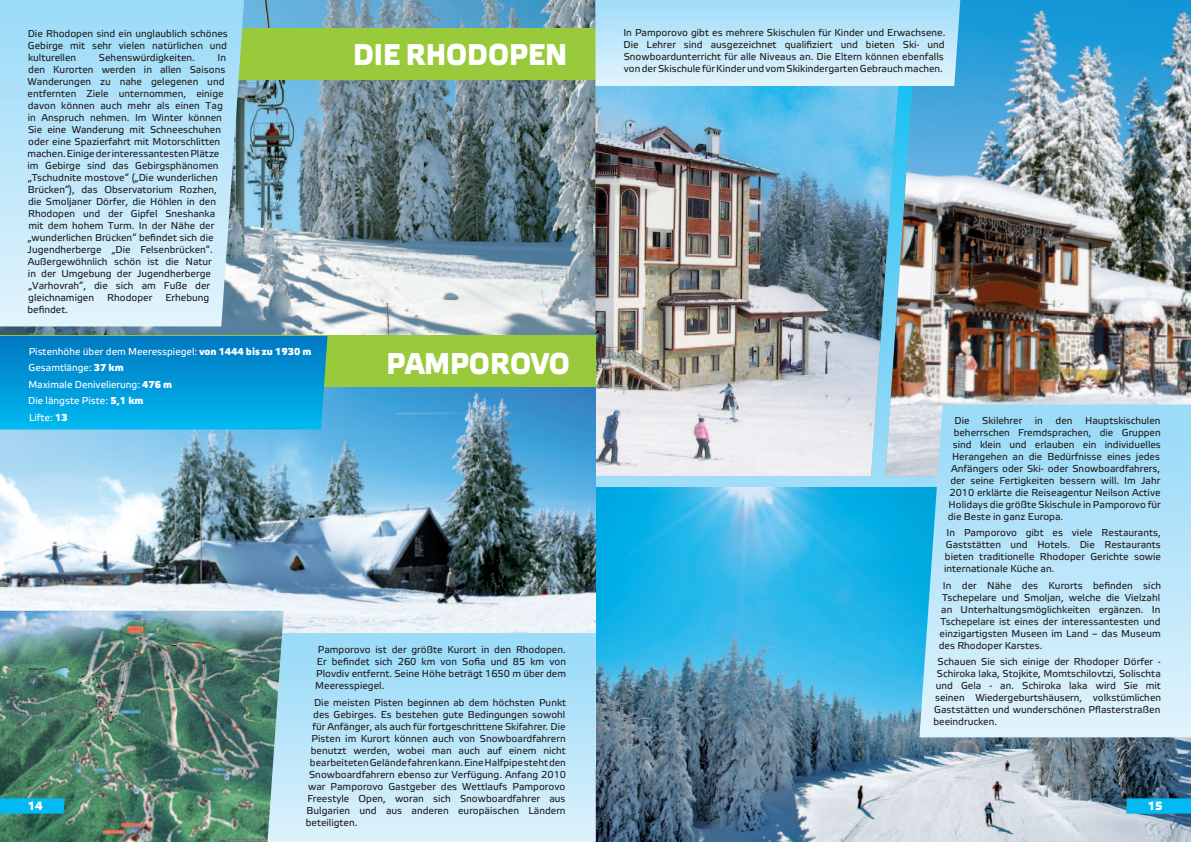
<style>
.page{position:relative;width:1191px;height:842px;background:#fff}
.page>*{position:absolute;margin:0;border:0;box-sizing:border-box;transform-origin:0 0}
.t1{font:500 30px "Etelka";color:#fff;scale:.9 1}
.t2{font:500 12px "Etelka";color:#fff}
.t3{font:10px/12px "Etelka Text";color:#231f20;text-align:justify}
.t4{font:10px/16.5px "Etelka Text";color:#fff}
.s1{font-family:"Etelka";font-weight:500}
</style>
<div class="page">
<img style="left:0;top:0;width:562px;height:336px">
<img style="left:595px;top:488px;width:596px;height:354px">
<img style="left:562px;top:0;width:33px;height:336px">
<img style="left:595px;top:86px;width:290px;height:390px">
<img style="left:885px;top:0;width:306px;height:476px">
<div style="left:0;top:29px;width:595px;height:51px;background:#99ca3b"></div>
<svg style="left:0;top:0;width:244px;height:326px;background:#b9e2f4"></svg>
<svg style="left:919px;top:404px;width:272px;height:333px;background:#b7e4f8"></svg>
<img style="left:0;top:387px;width:595px;height:246px">
<div style="left:0;top:336px;width:595px;height:51px;background:#99ca3b"></div>
<svg style="left:0;top:336px;width:327px;height:93px;background:#0097d7"></svg>
<svg style="left:595px;top:0;width:365px;height:86px;background:#bfe7f9"></svg>
<svg style="left:284px;top:633px;width:312px;height:209px;background:#b8e5f9"></svg>
<img style="left:0;top:611px;width:284px;height:231px">
<svg style="left:1126px;top:798px;width:65px;height:16px"></svg>
<svg style="left:0;top:798px;width:65px;height:16px"></svg>
<p class="t3" style="left:28px;top:27px;width:202px">Die Rhodopen sind ein unglaublich schönes Gebirge mit sehr vielen natürlichen und kulturellen</p>
<p class="t3" style="left:99px;top:51px;width:97px">Sehenswürdigkeiten.</p>
<p class="t3" style="left:27px;top:51px;width:200px;text-align:left;text-indent:190px">In den Kurorten werden in allen Saisons Wanderungen zu nahe gelegenen und entfernten Ziele unternommen, einige davon können auch mehr als einen Tag in Anspruch nehmen. Im Winter können Sie eine Wanderung mit Schneeschuhen oder eine Spazierfahrt mit Motorschlitten machen. Einige der interessantesten Plätze im Gebirge sind das Gebirgsphänomen „Tschudnite mostove“ („Die wunderlichen Brücken“), das Observatorium Rozhen, die Smoljaner Dörfer, die Höhlen in den Rhodopen und der Gipfel Sneshanka mit dem hohem Turm. In der Nähe der „wunderlichen Brücken“ befindet sich die Jugendherberge „Die Felsenbrücken“.<br>Außergewöhnlich schön ist die Natur<br>in der Umgebung der Jugendherberge „Varhovrah“, die sich am Fuße der gleichnamigen</p>
<p class="t3" style="left:107px;top:291px;width:47px">Rhodoper</p>
<p class="t3" style="left:165px;top:291px;width:45px">Erhebung</p>
<p class="t3" style="left:27px;top:303px;width:42px">befindet.</p>
<h1 class="t1" style="left:353px;top:36px;width:239px">DIE RHODOPEN</h1>
<p class="t3" style="left:623px;top:26px;width:324px;text-align:left">In Pamporovo gibt es mehrere Skischulen für Kinder und Erwachsene.<br>Die Lehrer sind ausgezeichnet qualifiziert und bieten Ski- und Snowboardunterricht für alle Niveaus an. Die Eltern können ebenfalls von der Skischule für Kinder und vom Skikindergarten Gebrauch machen.</p>
<p class="t4" style="left:28px;top:343px;width:285px">Pistenhöhe über dem Meeresspiegel: <span class="s1">von 1444 bis zu 1930 m<br></span>Gesamtlänge: <span class="s1">37 km<br></span>Maximale Denivelierung: <span class="s1">476 m<br></span>Die längste Piste: <span class="s1">5,1 km<br></span>Lifte: <span class="s1">13</span></p>
<h1 class="t1" style="left:386px;top:344px;width:205px">PAMPOROVO</h1>
<p class="t3" style="left:954px;top:414px;width:17px">Die</p>
<p class="t3" style="left:982px;top:414px;width:42px">Skilehrer</p>
<p class="t3" style="left:1035px;top:414px;width:10px">in</p>
<p class="t3" style="left:1055px;top:414px;width:18px">den</p>
<p class="t3" style="left:1085px;top:414px;width:77px">Hauptskischulen</p>
<p class="t3" style="left:953px;top:426px;width:208px">beherrschen Fremdsprachen, die Gruppen</p>
<p class="t3" style="left:953px;top:438px;width:210px">sind klein und erlauben ein individuelles</p>
<p class="t3" style="left:952px;top:450px;width:210px">Herangehen an die Bedürfnisse eines jedes</p>
<p class="t3" style="left:951px;top:462px;width:211px">Anfängers oder Ski- oder Snowboardfahrers,</p>
<p class="t3" style="left:950px;top:474px;width:211px">der seine Fertigkeiten bessern will. Im Jahr</p>
<p class="t3" style="left:949px;top:486px;width:213px">2010 erklärte die Reiseagentur Neilson Active</p>
<p class="t3" style="left:948px;top:498px;width:214px">Holidays die größte Skischule in Pamporovo für</p>
<p class="t3" style="left:947px;top:510px;width:117px">die Beste in ganz Europa.</p>
<p class="t3" style="left:944px;top:527px;width:218px">In Pamporovo gibt es viele Restaurants, Gaststätten und Hotels. Die Restaurants bieten traditionelle Rhodoper Gerichte sowie internationale Küche an.</p>
<p class="t3" style="left:943px;top:579px;width:219px">In der Nähe des Kurorts befinden sich</p>
<p class="t3" style="left:942px;top:591px;width:219px">Tschepelare und Smoljan, welche die Vielzahl</p>
<p class="t3" style="left:941px;top:603px;width:221px">an Unterhaltungsmöglichkeiten ergänzen. In</p>
<p class="t3" style="left:940px;top:615px;width:222px">Tschepelare ist eines der interessantesten und</p>
<p class="t3" style="left:939px;top:627px;width:223px">einzigartigsten Museen im Land – das Museum</p>
<p class="t3" style="left:938px;top:639px;width:105px">des Rhodoper Karstes.</p>
<p class="t3" style="left:937px;top:656px;width:224px">Schauen Sie sich einige der Rhodoper Dörfer -</p>
<p class="t3" style="left:936px;top:668px;width:226px">Schiroka laka, Stojkite, Momtschilovtzi, Solischta</p>
<p class="t3" style="left:936px;top:680px;width:226px">und Gela - an. Schiroka laka wird Sie mit</p>
<p class="t3" style="left:935px;top:692px;width:228px">seinen Wiedergeburtshäusern, volkstümlichen</p>
<p class="t3" style="left:934px;top:704px;width:228px">Gaststätten und wunderschönen Pflasterstraßen</p>
<p class="t3" style="left:933px;top:716px;width:65px">beeindrucken.</p>
<p class="t3" style="left:315px;top:644px;width:252px">Pamporovo ist der größte Kurort in den Rhodopen.<br>Er befindet sich 260 km von Sofia und 85 km von Plovdiv entfernt. Seine Höhe beträgt 1650 m über dem Meeresspiegel.</p>
<p class="t3" style="left:314px;top:697px;width:253px">Die meisten Pisten beginnen ab dem höchsten Punkt</p>
<p class="t3" style="left:313px;top:709px;width:254px">des Gebirges. Es bestehen gute Bedingungen sowohl</p>
<p class="t3" style="left:312px;top:721px;width:255px">für Anfänger, als auch für fortgeschrittene Skifahrer. Die</p>
<p class="t3" style="left:311px;top:733px;width:255px">Pisten im Kurort können auch von Snowboardfahrern</p>
<p class="t3" style="left:311px;top:745px;width:257px">benutzt werden, wobei man auch auf einem nicht</p>
<p class="t3" style="left:310px;top:757px;width:257px">bearbeiteten Gelände fahren kann. Eine Halfpipe steht den</p>
<p class="t3" style="left:309px;top:769px;width:258px">Snowboardfahrern ebenso zur Verfügung. Anfang 2010</p>
<p class="t3" style="left:308px;top:781px;width:259px">war Pamporovo Gastgeber des Wettlaufs Pamporovo</p>
<p class="t3" style="left:307px;top:793px;width:260px">Freestyle Open, woran sich Snowboardfahrer aus</p>
<p class="t3" style="left:306px;top:805px;width:260px">Bulgarien und aus anderen europäischen Ländern</p>
<p class="t3" style="left:306px;top:817px;width:53px">beteiligten.</p>
<p class="t2" style="left:28px;top:798px;width:17px">14</p>
<p class="t2" style="left:1147px;top:798px;width:17px">15</p>
</div>
